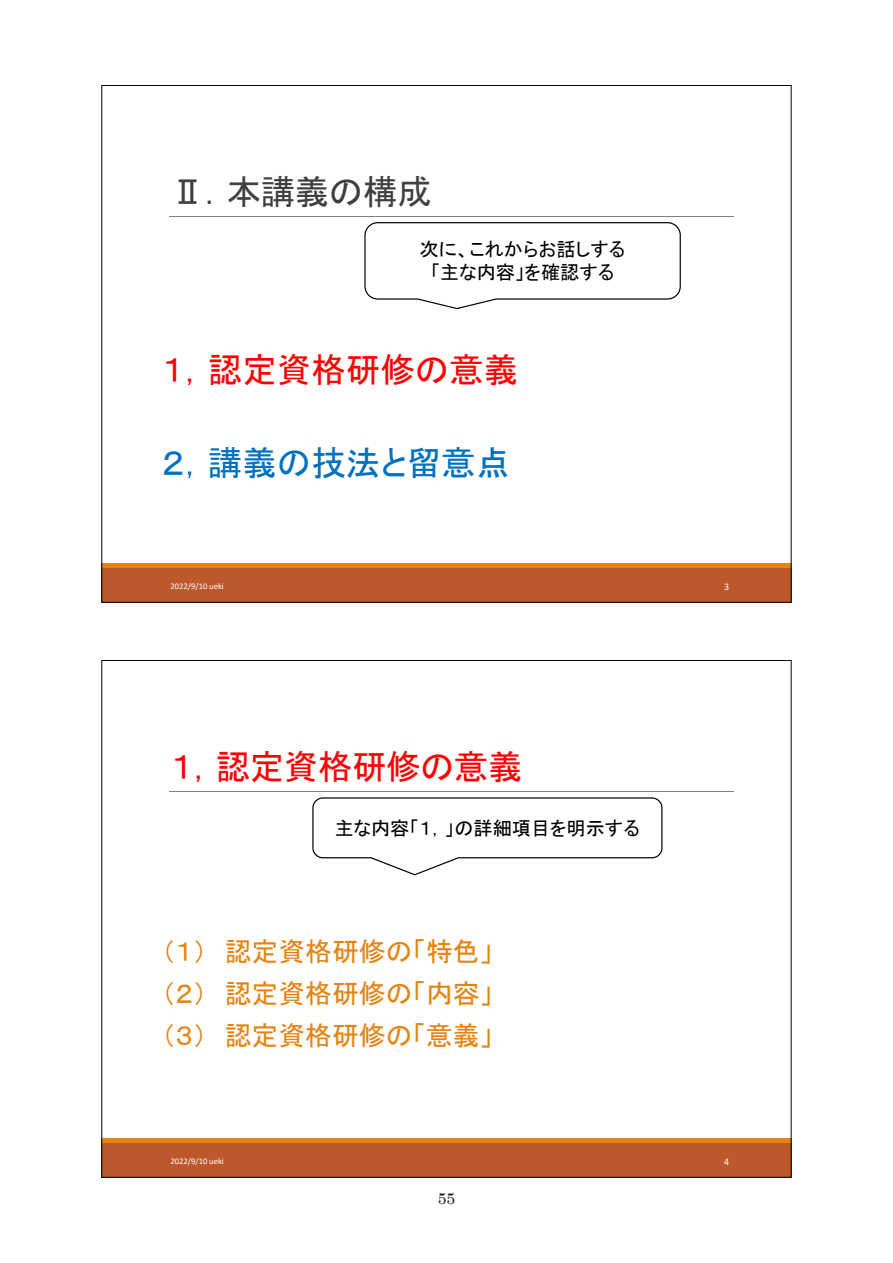
<style>
.page{position:relative;width:893px;height:1263px;background:#fff}
.page>*{position:absolute;margin:0;border:0;box-sizing:border-box;transform-origin:0 0}
.t1{font:34.5px "MS P Gothic";letter-spacing:-.005em;color:#f00}
.t2{font:34.5px "MS P Gothic";color:#0070c0}
.t3{font:34.5px "MS P Gothic";letter-spacing:-.015em;color:#404040}
.t4{font:26.85px/42.5px "MS P Gothic";color:#e48412;text-align:justify}
.t5{font:19.2px/23.1px "MS P Gothic";color:#000;text-align:center}
.t6{font:15.75px "Century";color:#231f20}
.t7{font:10.05px "Calibri";color:#fff}
.t8{font:8.55px "Calibri";color:#fff}
.s1{font-family:"MS Gothic"}
</style>
<div class="page">
<div style="left:101px;top:568px;width:691px;height:35px;background:#bd582c"></div>
<div style="left:101px;top:563px;width:691px;height:5px;background:#e48312"></div>
<hr style="left:169px;top:216px;width:564px;height:1px;background:#7f7f7f">
<svg style="left:364px;top:222px;width:317px;height:87px"></svg>
<div style="left:101px;top:1143px;width:691px;height:35px;background:#bd582c"></div>
<div style="left:101px;top:1138px;width:691px;height:5px;background:#e48312"></div>
<hr style="left:169px;top:791px;width:564px;height:1px;background:#7f7f7f">
<svg style="left:312px;top:797px;width:350px;height:78px"></svg>
<p class="t3" style="left:170px;top:175px;width:263px"><span class="s1">Ⅱ</span>．本講義の構成</p>
<p class="t5" style="left:420px;top:238px;width:207px">次に、これからお話しする「主な内容」を確認する</p>
<p class="t1" style="left:161px;top:352px;width:359px">１，認定資格研修の意義</p>
<p class="t2" style="left:161px;top:446px;width:350px">２，講義の技法と留意点</p>
<p class="t8" style="left:170px;top:581px;width:55px">2022/9/10 ueki</p>
<p class="t1" style="left:170px;top:750px;width:354px">１，認定資格研修の意義</p>
<p class="t5" style="left:335px;top:816px;width:307px">主な内容「１，」の詳細項目を明示する</p>
<p class="t4" style="left:162px;top:930px;width:333px">（１） 認定資格研修の「特色」（２） 認定資格研修の「内容」（３） 認定資格研修の「意義」</p>
<p class="t8" style="left:170px;top:1155px;width:55px">2022/9/10 ueki</p>
<p class="t6" style="left:438px;top:1185px;width:19px">55</p>
<p class="t7" style="left:724px;top:579px;width:7px">3</p>
<p class="t7" style="left:724px;top:1154px;width:7px">4</p>
</div>
